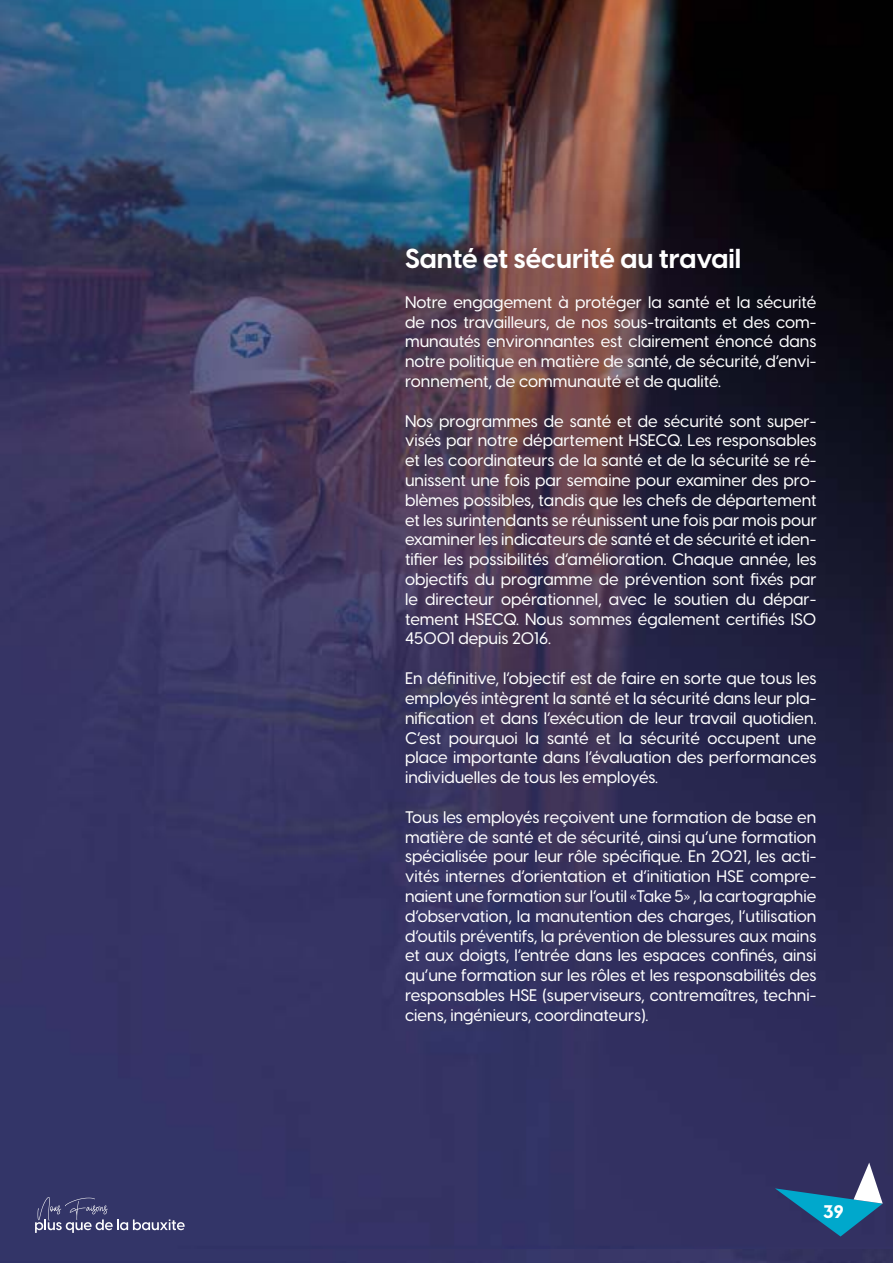
<style>
.page{position:relative;width:893px;height:1263px;background:#fff}
.page>*{position:absolute;margin:0;border:0;box-sizing:border-box;transform-origin:0 0}
.t1{font:700 27px "Visby CF";color:#fff}
.t2{font:800 18px "Visby CF";color:#fff}
.t3{font:500 16.5px/19.8px "Visby CF";color:#fff;text-align:justify}
</style>
<div class="page">
<img style="left:0;top:0;width:893px;height:1248px">
<svg style="left:763px;top:1162px;width:120px;height:83px;background:#335480"></svg>
<svg style="left:14px;top:1197px;width:171px;height:49px;background:#444574"></svg>
<h1 class="t1" style="left:405px;top:241px;width:338px">Santé et sécurité au travail</h1>
<p class="t3" style="left:405px;top:292px;width:413px">Notre engagement à protéger la santé et la sécurité de nos travailleurs, de nos sous-traitants et des com&shy;munautés environnantes est clairement énoncé dans notre politique en matière de santé, de sécurité, d’envi&shy;ronnement, de communauté et de qualité.</p>
<p class="t3" style="left:405px;top:411px;width:413px">Nos programmes de santé et de sécurité sont super&shy;visés par notre département HSECQ. Les responsables et les coordinateurs de la santé et de la sécurité se ré&shy;unissent une fois par semaine pour examiner des pro&shy;blèmes possibles, tandis que les chefs de département et les surintendants se réunissent une fois par mois pour examiner les indicateurs de santé et de sécurité et iden&shy;tifier les possibilités d’amélioration. Chaque année, les objectifs du programme de prévention sont fixés par le directeur opérationnel, avec le soutien du dépar&shy;tement HSECQ. Nous sommes également certifiés ISO 45001 depuis 2016.</p>
<p class="t3" style="left:405px;top:668px;width:413px">En définitive, l’objectif est de faire en sorte que tous les employés intègrent la santé et la sécurité dans leur pla&shy;nification et dans l’exécution de leur travail quotidien.<br>C’est pourquoi la santé et la sécurité occupent une place importante dans l’évaluation des performances individuelles de tous les employés.</p>
<p class="t3" style="left:405px;top:807px;width:413px">Tous les employés reçoivent une formation de base en matière de santé et de sécurité, ainsi qu’une formation spécialisée pour leur rôle spécifique. En 2021, les acti&shy;vités internes d’orientation et d’initiation HSE compre&shy;naient une formation sur l’outil «Take 5» , la cartographie d’observation, la manutention des charges, l’utilisation d’outils préventifs, la prévention de blessures aux mains et aux doigts, l’entrée dans les espaces confinés, ainsi qu’une formation sur les rôles et les responsabilités des responsables HSE (superviseurs, contremaîtres, techni&shy;ciens, ingénieurs, coordinateurs).</p>
<p class="t2" style="left:823px;top:1200px;width:22px">39</p>
<p class="t2" style="left:820px;top:1212px;width:22px">39</p>
</div>
